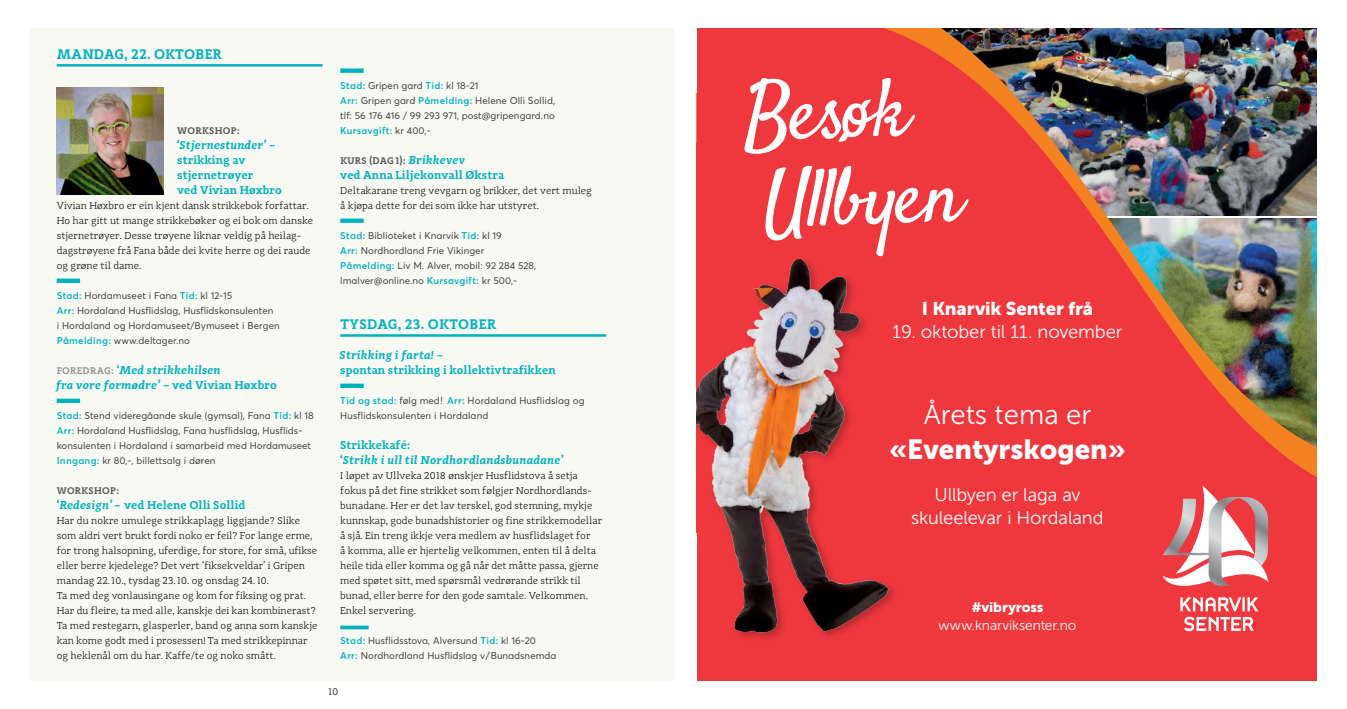
<style>
.page{position:relative;width:1347px;height:709px;background:#fff}
.page>*{position:absolute;margin:0;border:0;box-sizing:border-box;transform-origin:0 0}
.t1{font:80.88px "Satisfy";color:#fff}
.t2{font:27.62px "Museo Sans 900";color:#fff}
.t3{font:27.62px "Museo Sans 300";color:#fff}
.t4{font:18.38px/23px "Museo Sans 300";letter-spacing:-.005em;color:#fff;text-align:center}
.t5{font:18.38px "Museo Sans 900";letter-spacing:-.01em;color:#fff}
.t6{font:600 14.38px "Adagio Slab";letter-spacing:.02em;color:#00b2bd}
.t7{font:13.75px "Museo Sans 300";letter-spacing:-.005em;color:#fff}
.t8{font:13.75px "Museo Sans 900";letter-spacing:-.005em;color:#fff}
.t9{font:600 11.88px/15px "Adagio Slab";letter-spacing:.005em;color:#00b2bd}
.t10{font:italic 600 11.88px/15px "Adagio Slab";letter-spacing:.015em;color:#00b2bd}
.t11{font:300 10.25px/15px "Adagio Slab";letter-spacing:.005em;color:#000}
.t12{font:600 10px "Adagio Slab";letter-spacing:.03em;color:#58595b}
.t13{font:300 10px "Adagio Slab";color:#000}
.t14{font:9.75px/15px "Averta";letter-spacing:.005em;color:#414042}
.s1{font-style:italic}
.s2{font-weight:600;color:#00b2bd}
.s3{font-style:normal;font-size:10px;color:#939598}
.s4{font-style:normal}
.s5{font-style:italic;font-size:11.88px;color:#00b2bd}
</style>
<div class="page">
<img style="left:816px;top:28px;width:500px;height:472px">
<div style="left:697px;top:500px;width:619px;height:180px;background:#ef373e"></div>
<div style="left:697px;top:28px;width:119px;height:652px;background:#ef373e"></div>
<div style="left:697px;top:256px;width:201px;height:386px;background:#ef373e"></div>
<img style="left:697px;top:258px;width:193px;height:376px">
<svg style="left:1180px;top:597px;width:78px;height:34px"></svg>
<svg style="left:1162px;top:486px;width:106px;height:100px"></svg>
<div style="left:30px;top:28px;width:643px;height:652px;background:#f9f9f4"></div>
<img style="left:57px;top:88px;width:106px;height:106px">
<hr style="left:57px;top:64px;width:265px;height:3px;background:#00b2bd">
<div style="left:57px;top:278px;width:23px;height:5px;background:#00b2bd"></div>
<div style="left:57px;top:398px;width:23px;height:5px;background:#00b2bd"></div>
<div style="left:340px;top:68px;width:24px;height:5px;background:#00b2bd"></div>
<div style="left:340px;top:218px;width:24px;height:5px;background:#00b2bd"></div>
<hr style="left:340px;top:334px;width:266px;height:3px;background:#00b2bd">
<div style="left:340px;top:383px;width:24px;height:5px;background:#00b2bd"></div>
<svg style="left:340px;top:625px;width:29px;height:4px"></svg>
<h3 class="t6" style="left:57px;top:45px;width:167px">Mandag, 22. Oktober</h3>
<p class="t12" style="left:177px;top:124px;width:64px">Workshop:</p>
<p class="t9" style="left:177px;top:138px;width:106px"><span class="s1">‘Stjernestunder’</span> – strikking av stjernetrøyer<br>ved Vivian Høxbro</p>
<p class="t11" style="left:57px;top:198px;width:258px">Vivian Høxbro er ein kjent dansk strikkebok forfattar.<br>Ho har gitt ut mange strikkebøker og ei bok om danske stjernetrøyer. Desse trøyene liknar veldig på heilag&shy;dagstrøyene frå Fana både dei kvite herre og dei raude og grøne til dame.</p>
<p class="t14" style="left:57px;top:288px;width:225px"><span class="s2">Stad:</span> Hordamuseet i Fana <span class="s2">Tid:</span> kl 12-15<br><span class="s2">Arr:</span> Hordaland Husflidslag, Husflidskonsulenten<br>i Hordaland og Hordamuseet/Bymuseet i Bergen <span class="s2">Påmelding:</span> www.deltager.no</p>
<p class="t10" style="left:57px;top:363px;width:221px"><span class="s3">Foredrag:</span> ‘Med strikkehilsen<br>fra vore formødre’ <span class="s4">– ved Vivian Høxbro</span></p>
<p class="t14" style="left:57px;top:408px;width:259px"><span class="s2">Stad:</span> Stend videregåande skule (gymsal), Fana <span class="s2">Tid:</span> kl 18<br><span class="s2">Arr:</span> Hordaland Husflidslag, Fana husflidslag, Husflids&shy;konsulenten i Hordaland i samarbeid med Hordamuseet <span class="s2">Inngang:</span> kr 80,-, billettsalg i døren</p>
<p class="t12" style="left:57px;top:484px;width:64px">Workshop:</p>
<p class="t9" style="left:57px;top:498px;width:190px">‘<span class="s1">Redesign’</span> – ved Helene Olli Sollid</p>
<p class="t11" style="left:57px;top:513px;width:262px">Har du nokre umulege strikkaplagg liggjande? Slike som aldri vert brukt fordi noko er feil? For lange erme, for trong halsopning, uferdige, for store, for små, ufikse eller berre kjedelege? Det vert ‘fiksekveldar’ i Gripen mandag 22. 10., tysdag 23. 10. og onsdag 24. 10.<br>Ta med deg vonlausingane og kom for fiksing og prat.<br>Har du fleire, ta med alle, kanskje dei kan kombinerast?<br>Ta med restegarn, glasperler, band og anna som kanskje kan kome godt med i prosessen! Ta med strikkepinnar og heklenål om du har. Kaffe/te og noko smått.</p>
<p class="t14" style="left:340px;top:78px;width:216px"><span class="s2">Stad:</span> Gripen gard <span class="s2">Tid:</span> kl 18-21<br><span class="s2">Arr:</span> Gripen gard <span class="s2">Påmelding:</span> Helene Olli Sollid, tlf: 56 176 416 / 99 293 971, post@gripengard.no <span class="s2">Kursavgift:</span> kr 400,-</p>
<p class="t12" style="left:340px;top:154px;width:127px">Kurs (dag 1): <span class="s5">Brikkevev</span></p>
<p class="t9" style="left:340px;top:168px;width:165px">ved Anna Liljekonvall Økstra</p>
<p class="t11" style="left:340px;top:183px;width:253px">Deltakarane treng vevgarn og brikker, det vert muleg å kjøpa dette for dei som ikke har utstyret.</p>
<p class="t14" style="left:340px;top:228px;width:197px"><span class="s2">Stad:</span> Biblioteket i Knarvik <span class="s2">Tid:</span> kl 19<br><span class="s2">Arr:</span> Nordhordland Frie Vikinger <span class="s2">Påmelding:</span> Liv M. Alver, mobil: 92 284 528, lmalver@online.no <span class="s2">Kursavgift:</span> kr 500,-</p>
<h3 class="t6" style="left:340px;top:315px;width:157px">TYsdag, 23. Oktober</h3>
<p class="t9" style="left:340px;top:348px;width:217px"><span class="s1">Strikking i farta!</span> –<br>spontan strikking i kollektivtrafikken</p>
<p class="t14" style="left:340px;top:393px;width:246px"><span class="s2">Tid og stad:</span> følg med! <span class="s2">Arr:</span> Hordaland Husflidslag og<br>Husflidskonsulenten i Hordaland</p>
<p class="t9" style="left:340px;top:438px;width:71px">Strikkekafé:</p>
<p class="t10" style="left:340px;top:453px;width:225px">‘Strikk i ull til Nordhordlandsbunadane’</p>
<p class="t11" style="left:340px;top:468px;width:263px">I løpet av Ullveka 2018 ønskjer Husflidstova å setja fokus på det fine strikket som følgjer Nordhordlands&shy;bunadane. Her er det lav terskel, god stemning, mykje kunnskap, gode bunadshistorier og fine strikkemodellar å sjå. Ein treng ikkje vera medlem av husflidslaget for<br>å komma, alle er hjertelig velkommen, enten til å delta heile tida eller komma og gå når det måtte passa, gjerne med spøtet sitt, med spørsmål vedrørande strikk til bunad, eller berre for den gode samtale. Velkommen.<br>Enkel servering.</p>
<p class="t14" style="left:340px;top:633px;width:218px"><span class="s2">Stad:</span> Husflidsstova, Alversund <span class="s2">Tid:</span> kl 16-20<br><span class="s2">Arr:</span> Nordhordland Husflidslag v/Bunadsnemda</p>
<p class="t13" style="left:328px;top:685px;width:12px">10</p>
<h1 class="t1" style="left:742px;top:64px;width:167px;rotate:-2deg">Besøk</h1>
<h1 class="t1" style="left:762px;top:150px;width:200px;rotate:-2deg">Ullbyen</h1>
<h3 class="t5" style="left:921px;top:298px;width:173px">I Knarvik Senter frå</h3>
<h3 class="t4" style="left:892px;top:320px;width:231px">19. oktober til 11. november</h3>
<h2 class="t3" style="left:923px;top:400px;width:169px">Årets tema er</h2>
<h2 class="t2" style="left:889px;top:433px;width:238px">«Eventyrskogen»</h2>
<h3 class="t4" style="left:911px;top:483px;width:194px">Ullbyen er laga av skuleelevar i Hordaland</h3>
<h3 class="t8" style="left:971px;top:599px;width:73px">#vibryross</h3>
<h3 class="t7" style="left:938px;top:618px;width:140px">www.knarviksenter.no</h3>
</div>
